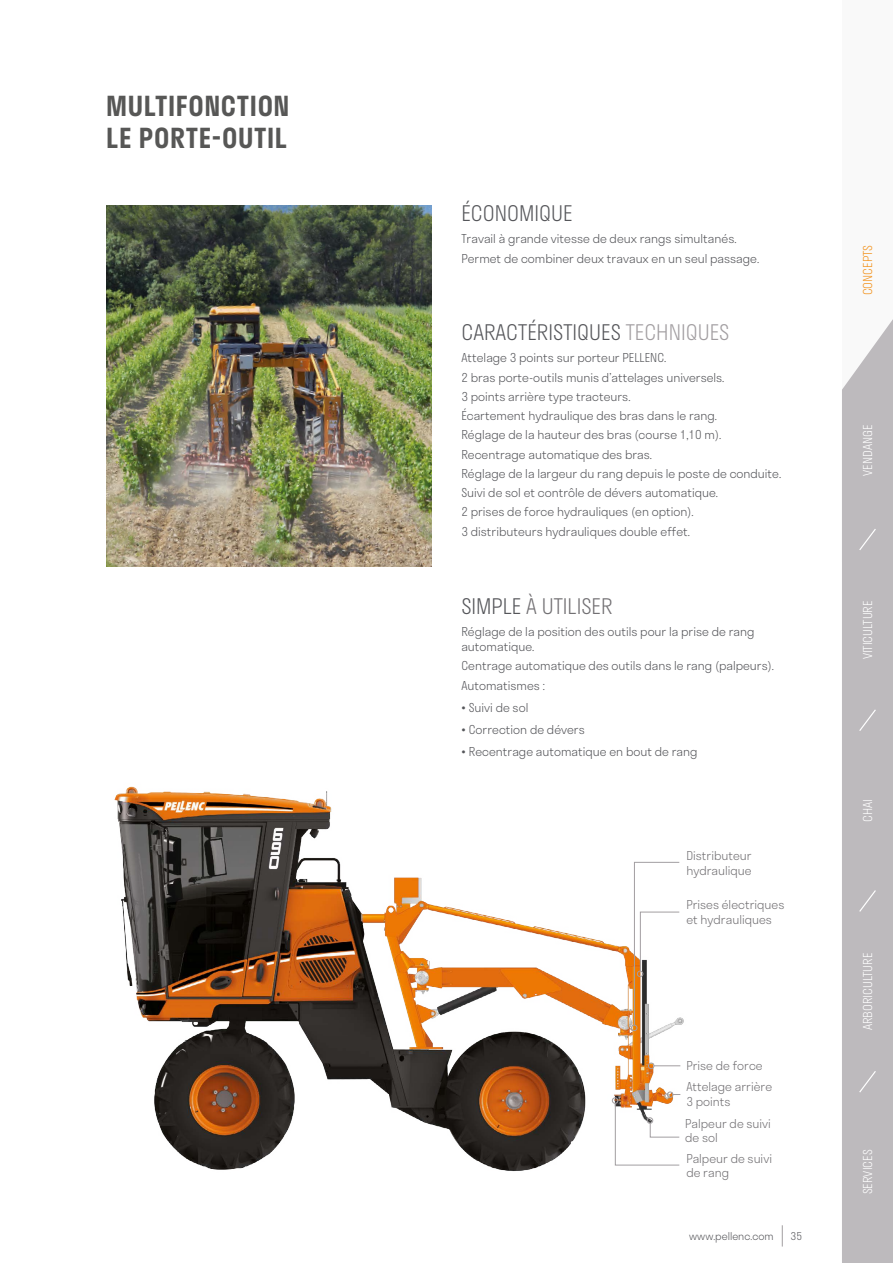
<style>
.page{position:relative;width:893px;height:1263px;background:#fff}
.page>*{position:absolute;margin:0;border:0;box-sizing:border-box;transform-origin:0 0}
.t1{font:600 27px/31.5px "Stratos";letter-spacing:.02em;color:#575756}
.t2{font:300 21px "Stratos";color:#55565a}
.t3{font:300 21px "Stratos";color:#727073}
.t4{font:300 12px/19.2px "Stratos";color:#55565a}
.t5{font:300 12px/15px "Stratos";color:#727073}
.t6{font:300 12px "Stratos";color:#fff}
.t7{font:300 12px "Stratos";color:#f2921c}
.t8{font:300 10.5px "Stratos";color:#55565a}
.s1{color:#a29ea1}
.s2{color:#55565a}
.s3{font-size:13.5px}
</style>
<div class="page">
<svg style="left:782px;top:1225px;width:1px;height:21px"></svg>
<div style="left:842px;top:562px;width:51px;height:701px;background:#bdbabd"></div>
<svg style="left:858px;top:1069px;width:19px;height:25px"></svg>
<svg style="left:858px;top:889px;width:19px;height:24px"></svg>
<svg style="left:858px;top:708px;width:19px;height:24px"></svg>
<img style="left:106px;top:206px;width:326px;height:361px">
<img style="left:114px;top:786px;width:570px;height:385px">
<svg style="left:648px;top:1063px;width:32px;height:6px"></svg>
<svg style="left:631px;top:862px;width:49px;height:169px"></svg>
<svg style="left:612px;top:1092px;width:68px;height:73px"></svg>
<svg style="left:842px;top:319px;width:51px;height:243px"></svg>
<h1 class="t1" style="left:106px;top:90px;width:185px">MULTIFONCTION<br>LE PORTE-OUTIL</h1>
<h2 class="t2" style="left:461px;top:197px;width:113px">ÉCONOMIQUE</h2>
<p class="t4" style="left:461px;top:229px;width:299px">Travail à grande vitesse de deux rangs simultanés.<br>Permet de combiner deux travaux en un seul passage.</p>
<h2 class="t2" style="left:461px;top:315px;width:270px">CARACTÉRISTIQUES <span class="s1">TECHNIQUES</span></h2>
<p class="t4" style="left:461px;top:348px;width:321px">Attelage 3 points sur porteur PELLENC.<br>2 bras porte-outils munis d’attelages universels.<br>3 points arrière type tracteurs.<br>Écartement hydraulique des bras dans le rang.<br>Réglage de la hauteur des bras (course 1,10 m).<br>Recentrage automatique des bras.<br>Réglage de la largeur du rang depuis le poste de conduite.<br>Suivi de sol et contrôle de dévers automatique.<br>2 prises de force hydrauliques (en option).<br>3 distributeurs hydrauliques double effet.</p>
<h2 class="t3" style="left:461px;top:589px;width:153px"><span class="s2">SIMPLE</span> À UTILISER</h2>
<p class="t4" style="left:461px;top:624px;width:295px;line-height:15px">Réglage de la position des outils pour la prise de rang automatique.</p>
<p class="t4" style="left:461px;top:656px;width:314px">Centrage automatique des outils dans le rang (palpeurs).<br>Automatismes :</p>
<p class="t4" style="left:461px;top:697px;width:68px"><span class="s3">•</span> Suivi de sol</p>
<p class="t4" style="left:461px;top:720px;width:125px"><span class="s3">•</span> Correction de dévers</p>
<p class="t4" style="left:461px;top:742px;width:238px"><span class="s3">•</span> Recentrage automatique en bout de rang</p>
<p class="t5" style="left:686px;top:847px;width:67px">Distributeur hydraulique</p>
<p class="t5" style="left:686px;top:897px;width:100px">Prises électriques et hydrauliques</p>
<p class="t5" style="left:686px;top:1057px;width:78px">Prise de force</p>
<p class="t5" style="left:686px;top:1079px;width:87px">Attelage arrière<br>3 points</p>
<p class="t5" style="left:685px;top:1116px;width:87px;line-height:13.5px">Palpeur de suivi de sol</p>
<p class="t5" style="left:686px;top:1151px;width:87px;line-height:13.5px">Palpeur de suivi de rang</p>
<p class="t8" style="left:689px;top:1227px;width:86px">www.pellenc.com</p>
<p class="t8" style="left:791px;top:1227px;width:13px">35</p>
<p class="t7" style="left:858px;top:295px;width:52px;rotate:-90deg">CONCEPTS</p>
<p class="t6" style="left:858px;top:476px;width:52px;rotate:-90deg">VENDANGE</p>
<p class="t6" style="left:858px;top:659px;width:60px;rotate:-90deg">VITICULTURE</p>
<p class="t6" style="left:858px;top:822px;width:24px;rotate:-90deg">CHAI</p>
<p class="t6" style="left:858px;top:1030px;width:79px;rotate:-90deg">ARBORICULTURE</p>
<p class="t6" style="left:858px;top:1194px;width:46px;rotate:-90deg">SERVICES</p>
</div>
